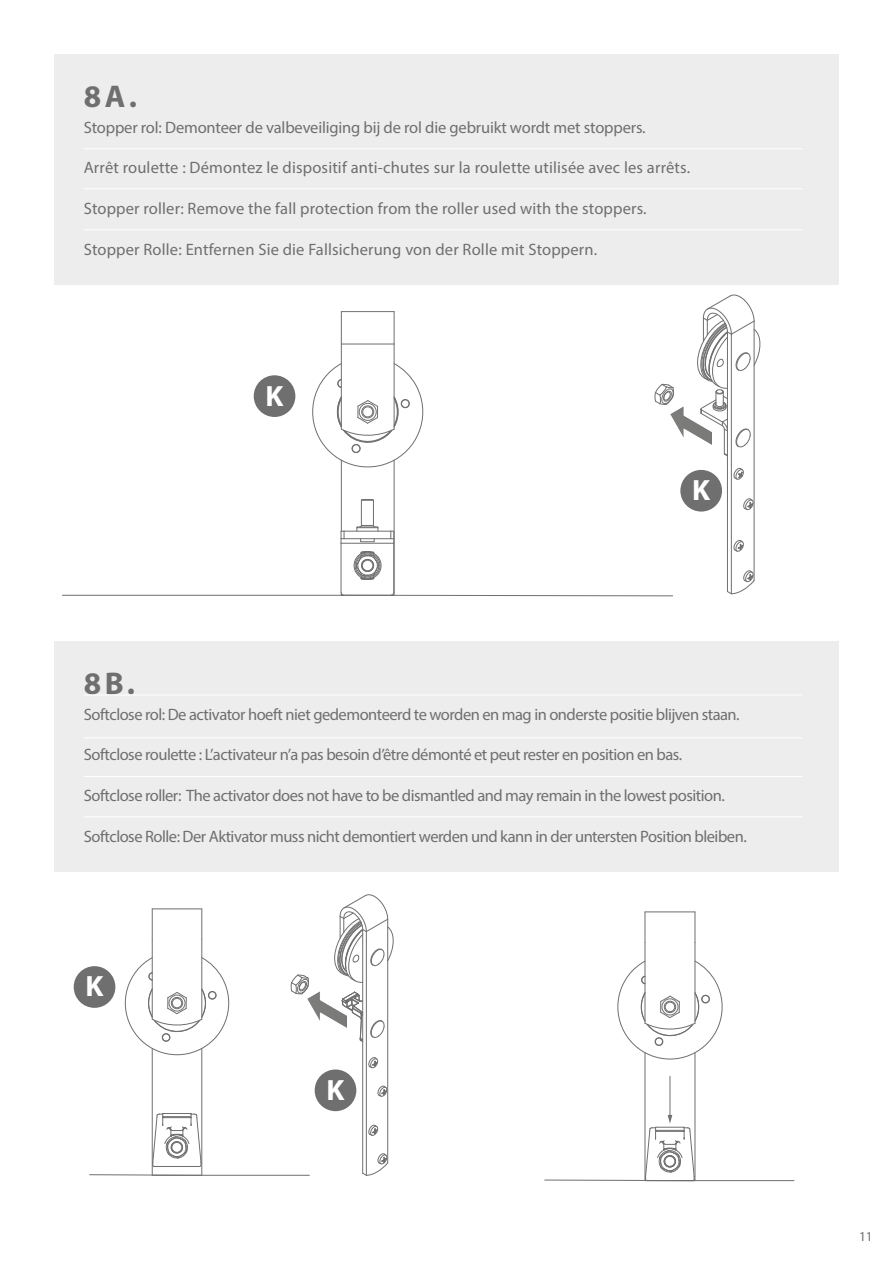
<style>
.page{position:relative;width:893px;height:1263px;background:#fff}
.page>*{position:absolute;margin:0;border:0;box-sizing:border-box;transform-origin:0 0}
.t1{font:700 31.5px "Myriad Pro";color:#706f6f}
.t2{font:700 29.4px "Myriad Pro";color:#fff}
.t3{font:16.5px "Myriad Pro";letter-spacing:-.03em;color:#706f6f}
.t4{font:16.5px "Myriad Pro";letter-spacing:.01em;color:#706f6f}
.t5{font:16.5px "Myriad Pro";letter-spacing:-.01em;color:#706f6f}
.t6{font:13.5px "Myriad Pro";color:#706f6f}
</style>
<div class="page">
<hr style="left:62px;top:595px;width:332px;height:1px;background:#706f6f">
<hr style="left:341px;top:344px;width:1px;height:85px;background:#706f6f">
<hr style="left:394px;top:344px;width:1px;height:85px;background:#706f6f">
<hr style="left:394px;top:460px;width:1px;height:135px;background:#706f6f">
<hr style="left:341px;top:312px;width:1px;height:32px;background:#706f6f">
<hr style="left:341px;top:460px;width:1px;height:71px;background:#706f6f">
<hr style="left:394px;top:312px;width:1px;height:32px;background:#706f6f">
<hr style="left:341px;top:311px;width:53px;height:1px;background:#706f6f">
<hr style="left:344px;top:531px;width:47px;height:1px;background:#706f6f">
<hr style="left:344px;top:538px;width:47px;height:1px;background:#706f6f">
<hr style="left:393px;top:543px;width:1px;height:49px;background:#706f6f">
<hr style="left:341px;top:543px;width:1px;height:49px;background:#706f6f">
<svg style="left:360px;top:539px;width:15px;height:3px"></svg>
<div style="left:354px;top:551px;width:27px;height:28px;border:1px solid #706f6f;border-radius:50%"></div>
<svg style="left:355px;top:551px;width:25px;height:29px"></svg>
<div style="left:361px;top:559px;width:13px;height:13px;border:1px solid #706f6f;border-radius:50%"></div>
<div style="left:362px;top:560px;width:11px;height:11px;border:1px solid #706f6f;border-radius:50%"></div>
<svg style="left:340px;top:591px;width:333px;height:6px"></svg>
<hr style="left:731px;top:334px;width:1px;height:260px;background:#706f6f">
<hr style="left:727px;top:332px;width:1px;height:259px;background:#706f6f">
<hr style="left:754px;top:321px;width:1px;height:260px;background:#706f6f">
<svg style="left:654px;top:383px;width:20px;height:22px"></svg>
<svg style="left:312px;top:362px;width:112px;height:113px"></svg>
<hr style="left:341px;top:344px;width:53px;height:1px;background:#706f6f">
<svg style="left:390px;top:531px;width:4px;height:12px"></svg>
<svg style="left:341px;top:531px;width:4px;height:12px"></svg>
<hr style="left:341px;top:543px;width:53px;height:1px;background:#706f6f">
<svg style="left:356px;top:499px;width:23px;height:32px"></svg>
<div style="left:355px;top:553px;width:25px;height:25px;border:1px solid #706f6f;border-radius:50%"></div>
<svg style="left:727px;top:570px;width:28px;height:25px"></svg>
<svg style="left:733px;top:540px;width:11px;height:12px"></svg>
<svg style="left:743px;top:498px;width:12px;height:13px"></svg>
<svg style="left:733px;top:467px;width:11px;height:13px"></svg>
<svg style="left:697px;top:294px;width:64px;height:163px"></svg>
<img style="left:670px;top:406px;width:42px;height:38px">
<hr style="left:152px;top:1175px;width:157px;height:1px;background:#706f6f">
<hr style="left:152px;top:939px;width:1px;height:80px;background:#706f6f">
<hr style="left:201px;top:939px;width:1px;height:80px;background:#706f6f">
<hr style="left:201px;top:1048px;width:1px;height:127px;background:#706f6f">
<hr style="left:152px;top:909px;width:1px;height:30px;background:#706f6f">
<hr style="left:152px;top:1048px;width:1px;height:127px;background:#706f6f">
<hr style="left:201px;top:909px;width:1px;height:30px;background:#706f6f">
<hr style="left:152px;top:908px;width:50px;height:1px;background:#706f6f">
<svg style="left:124px;top:956px;width:106px;height:106px"></svg>
<div style="left:172px;top:998px;width:10px;height:10px;border:1px solid #706f6f;border-radius:50%"></div>
<svg style="left:152px;top:1113px;width:50px;height:54px"></svg>
<svg style="left:89px;top:1174px;width:113px;height:2px"></svg>
<hr style="left:366px;top:931px;width:1px;height:244px;background:#706f6f">
<hr style="left:362px;top:929px;width:1px;height:244px;background:#706f6f">
<hr style="left:387px;top:919px;width:1px;height:244px;background:#706f6f">
<svg style="left:291px;top:974px;width:18px;height:21px"></svg>
<svg style="left:362px;top:1153px;width:27px;height:23px"></svg>
<svg style="left:368px;top:1124px;width:11px;height:12px"></svg>
<svg style="left:377px;top:1085px;width:11px;height:12px"></svg>
<svg style="left:368px;top:1057px;width:11px;height:12px"></svg>
<svg style="left:334px;top:894px;width:60px;height:89px"></svg>
<svg style="left:345px;top:991px;width:40px;height:52px"></svg>
<img style="left:308px;top:991px;width:39px;height:36px">
<hr style="left:645px;top:1180px;width:149px;height:1px;background:#706f6f">
<hr style="left:645px;top:943px;width:1px;height:80px;background:#706f6f">
<hr style="left:695px;top:943px;width:1px;height:80px;background:#706f6f">
<hr style="left:695px;top:1053px;width:1px;height:127px;background:#706f6f">
<hr style="left:645px;top:912px;width:1px;height:31px;background:#706f6f">
<hr style="left:645px;top:1053px;width:1px;height:127px;background:#706f6f">
<hr style="left:695px;top:912px;width:1px;height:31px;background:#706f6f">
<hr style="left:645px;top:911px;width:50px;height:1px;background:#706f6f">
<svg style="left:617px;top:960px;width:106px;height:106px"></svg>
<div style="left:665px;top:1002px;width:10px;height:10px;border:1px solid #706f6f;border-radius:50%"></div>
<hr style="left:670px;top:1076px;width:1px;height:40px;background:#706f6f">
<svg style="left:544px;top:1115px;width:151px;height:66px"></svg>
<div style="left:54px;top:54px;width:785px;height:231px;background:#ededed"></div>
<hr style="left:84px;top:148px;width:719px;height:1px;background:#fff">
<hr style="left:84px;top:188px;width:719px;height:1px;background:#fff">
<hr style="left:84px;top:229px;width:719px;height:1px;background:#fff">
<div style="left:54px;top:641px;width:785px;height:231px;background:#ededed"></div>
<hr style="left:84px;top:816px;width:719px;height:1px;background:#fff">
<div style="left:315px;top:1069px;width:41px;height:42px;background:#706f6f;border-radius:50%"></div>
<div style="left:254px;top:375px;width:41px;height:42px;background:#706f6f;border-radius:50%"></div>
<div style="left:74px;top:966px;width:41px;height:42px;background:#706f6f;border-radius:50%"></div>
<div style="left:680px;top:470px;width:42px;height:42px;background:#706f6f;border-radius:50%"></div>
<hr style="left:84px;top:737px;width:719px;height:1px;background:#fff">
<hr style="left:84px;top:776px;width:719px;height:1px;background:#fff">
<hr style="left:84px;top:695px;width:719px;height:1px;background:#fff">
<h1 class="t1" style="left:84px;top:76px;width:55px">8A.</h1>
<p class="t5" style="left:84px;top:117px;width:563px">Stopper rol: Demonteer de valbeveiliging bij de rol die gebruikt wordt met stoppers.</p>
<p class="t4" style="left:84px;top:158px;width:608px">Arrêt roulette : Démontez le dispositif anti-chutes sur la roulette utilisée avec les arrêts.</p>
<p class="t4" style="left:84px;top:198px;width:564px">Stopper roller: Remove the fall protection from the roller used with the stoppers.</p>
<p class="t4" style="left:84px;top:239px;width:515px">Stopper Rolle: Entfernen Sie die Fallsicherung von der Rolle mit Stoppern.</p>
<h2 class="t2" style="left:266px;top:376px;width:20px">K</h2>
<h2 class="t2" style="left:692px;top:471px;width:20px">K</h2>
<h1 class="t1" style="left:84px;top:663px;width:53px">8B.</h1>
<p class="t3" style="left:84px;top:704px;width:657px">Softclose rol: De activator hoeft niet gedemonteerd te worden en mag in onderste positie blijven staan.</p>
<p class="t3" style="left:84px;top:745px;width:600px">Softclose roulette : L’activateur n’a pas besoin d’être démonté et peut rester en position en bas.</p>
<p class="t3" style="left:84px;top:785px;width:643px">Softclose roller: The activator does not have to be dismantled and may remain in the lowest position.</p>
<p class="t3" style="left:84px;top:826px;width:664px">Softclose Rolle: Der Aktivator muss nicht demontiert werden und kann in der untersten Position bleiben.</p>
<h2 class="t2" style="left:86px;top:967px;width:20px">K</h2>
<h2 class="t2" style="left:326px;top:1071px;width:20px">K</h2>
<p class="t6" style="left:859px;top:1228px;width:15px">11</p>
</div>
